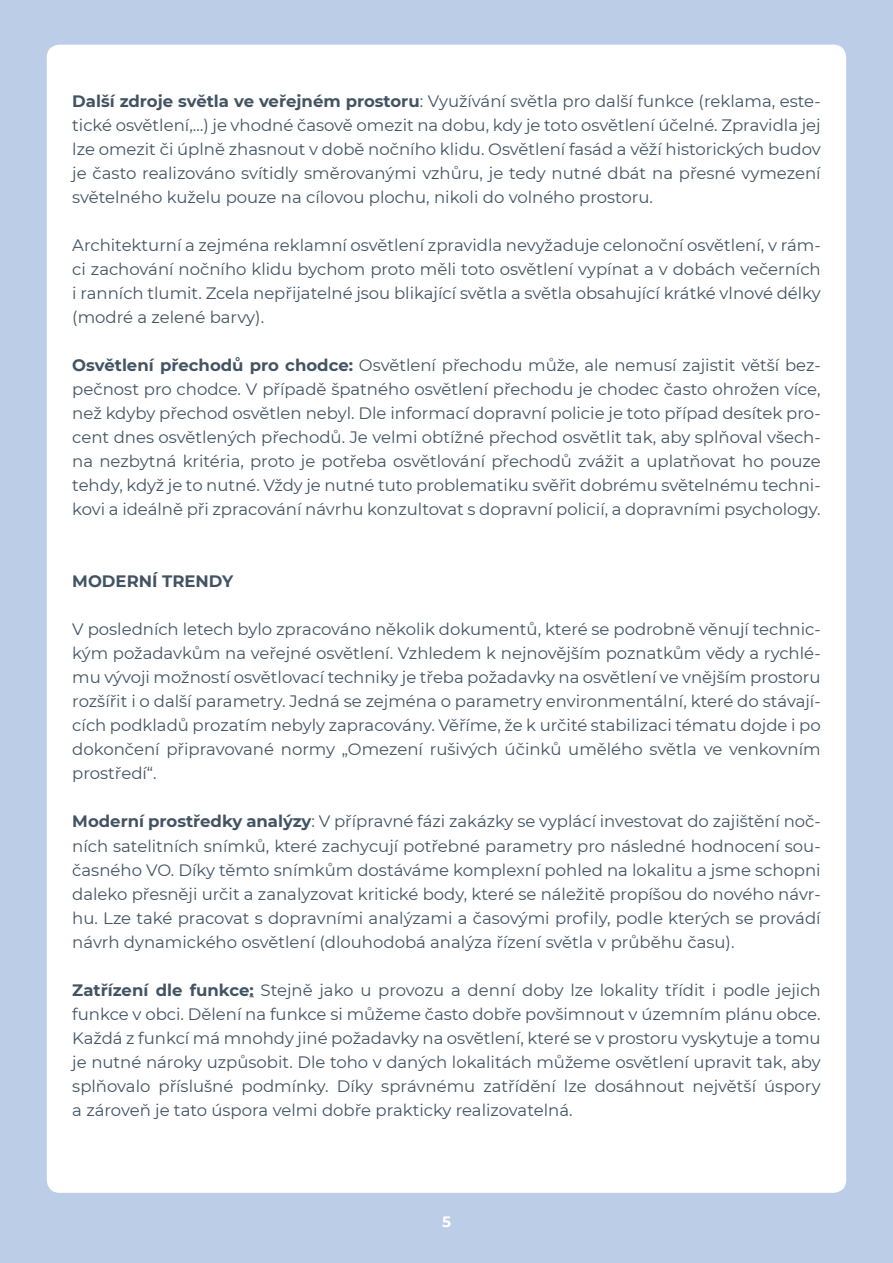
<style>
.page{position:relative;width:893px;height:1263px;background:#bccde7}
.page>*{position:absolute;margin:0;border:0;box-sizing:border-box;transform-origin:0 0}
.t1{font:16.5px/24px "Montserrat";color:#425463;text-align:justify}
.t2{font:700 16.5px "Montserrat";color:#425463}
.t3{font:700 15px "Montserrat";color:#fff}
.s1{font-weight:700}
</style>
<div class="page">
<div style="left:47px;top:45px;width:799px;height:1148px;background:#fff;border-radius:13px"></div>
<p class="t1" style="left:72px;top:89px;width:750px"><span class="s1">Další zdroje světla ve veřejném prostoru</span>: Využívání světla pro další funkce (reklama, este&shy;tické osvětlení,…) je vhodné časově omezit na dobu, kdy je toto osvětlení účelné. Zpravidla jej lze omezit či úplně zhasnout v době nočního klidu. Osvětlení fasád a věží historických budov je často realizováno svítidly směrovanými vzhůru, je tedy nutné dbát na přesné vymezení světelného kuželu pouze na cílovou plochu, nikoli do volného prostoru.</p>
<p class="t1" style="left:72px;top:233px;width:750px">Architekturní a zejména reklamní osvětlení zpravidla nevyžaduje celonoční osvětlení, v rám&shy;ci zachování nočního klidu bychom proto měli toto osvětlení vypínat a v dobách večerních i ranních tlumit. Zcela nepřijatelné jsou blikající světla a světla obsahující krátké vlnové délky (modré a zelené barvy).</p>
<p class="t1" style="left:72px;top:353px;width:750px"><span class="s1">Osvětlení přechodů pro chodce:</span> Osvětlení přechodu může, ale nemusí zajistit větší bez&shy;pečnost pro chodce. V případě špatného osvětlení přechodu je chodec často ohrožen více, než kdyby přechod osvětlen nebyl. Dle informací dopravní policie je toto případ desítek pro&shy;cent dnes osvětlených přechodů. Je velmi obtížné přechod osvětlit tak, aby splňoval všech&shy;na nezbytná kritéria, proto je potřeba osvětlování přechodů zvážit a uplatňovat ho pouze tehdy, když je to nutné. Vždy je nutné tuto problematiku svěřit dobrému světelnému techni&shy;kovi a ideálně při zpracování návrhu konzultovat s dopravní policií, a dopravními psychology.</p>
<p class="t2" style="left:72px;top:570px;width:162px">MODERNÍ TRENDY</p>
<p class="t1" style="left:72px;top:617px;width:750px">V posledních letech bylo zpracováno několik dokumentů, které se podrobně věnují technic&shy;kým požadavkům na veřejné osvětlení. Vzhledem k nejnovějším poznatkům vědy a rychlé&shy;mu vývoji možností osvětlovací techniky je třeba požadavky na osvětlení ve vnějším prostoru rozšířit i o další parametry. Jedná se zejména o parametry environmentální, které do stávají&shy;cích podkladů prozatím nebyly zapracovány. Věříme, že k určité stabilizaci tématu dojde i po dokončení připravované normy „Omezení rušivých účinků umělého světla ve venkovním prostředí“.</p>
<p class="t1" style="left:72px;top:809px;width:750px"><span class="s1">Moderní prostředky analýzy</span>: V přípravné fázi zakázky se vyplácí investovat do zajištění noč&shy;ních satelitních snímků, které zachycují potřebné parametry pro následné hodnocení sou&shy;časného VO. Díky těmto snímkům dostáváme komplexní pohled na lokalitu a jsme schopni daleko přesněji určit a zanalyzovat kritické body, které se náležitě propíšou do nového návr&shy;hu. Lze také pracovat s dopravními analýzami a časovými profily, podle kterých se provádí návrh dynamického osvětlení (dlouhodobá analýza řízení světla v průběhu času).</p>
<p class="t1" style="left:72px;top:977px;width:750px"><span class="s1">Zatřízení dle funkce:</span> Stejně jako u provozu a denní doby lze lokality třídit i podle jejich funkce v obci. Dělení na funkce si můžeme často dobře povšimnout v územním plánu obce.<br>Každá z funkcí má mnohdy jiné požadavky na osvětlení, které se v prostoru vyskytuje a tomu je nutné nároky uzpůsobit. Dle toho v daných lokalitách můžeme osvětlení upravit tak, aby splňovalo příslušné podmínky. Díky správnému zatřídění lze dosáhnout největší úspory a zároveň je tato úspora velmi dobře prakticky realizovatelná.</p>
<p class="t3" style="left:442px;top:1211px;width:10px">5</p>
</div>
